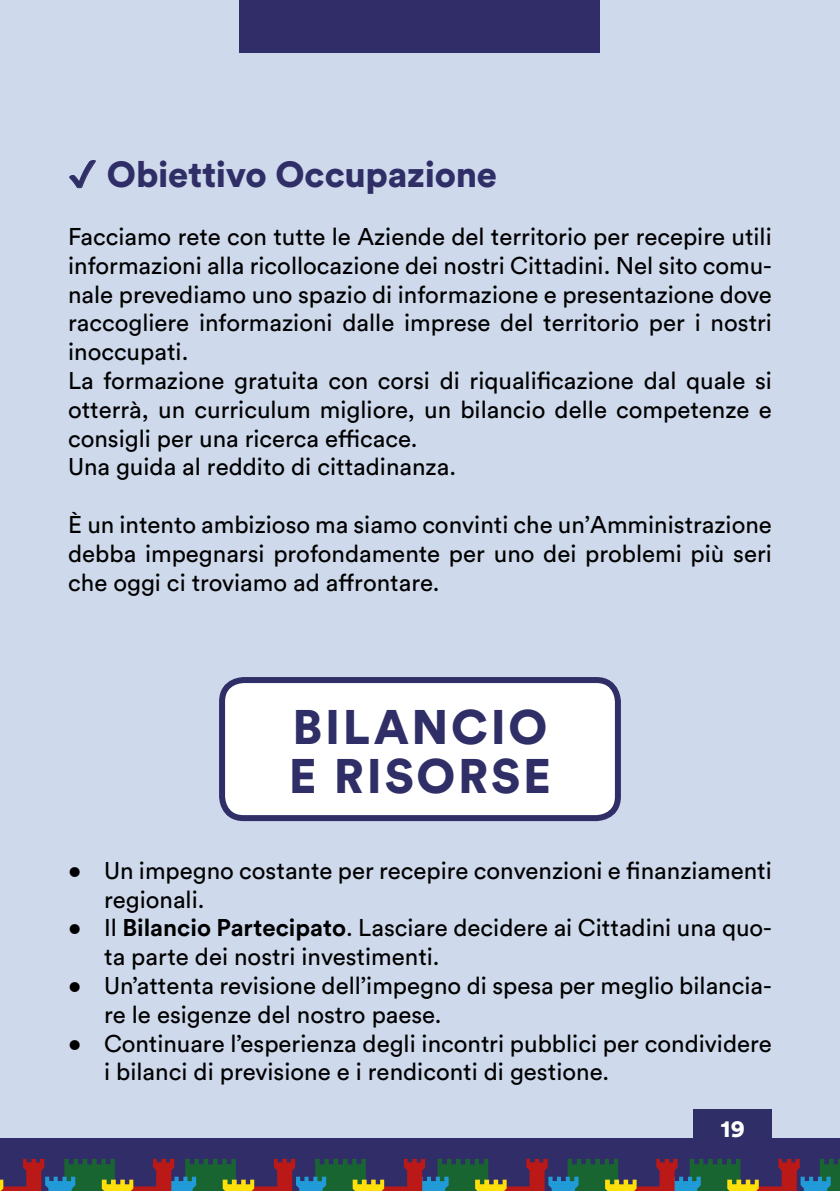
<style>
.page{position:relative;width:840px;height:1191px;background:#fff}
.page>*{position:absolute;margin:0;border:0;box-sizing:border-box;transform-origin:0 0}
.t1{font:900 48px/48px "Circular Std";letter-spacing:.06em;color:#2f2e67}
.t2{font:900 36px "Circular Std";letter-spacing:-.005em;color:#2f2e67}
.t3{font:24px/28.8px "Circular Std";color:#000}
.t4{font:900 24px "Circular Std";color:#fff}
.s1{font-weight:700}
</style>
<div class="page">
<div style="left:0;top:0;width:839px;height:1166px;background:#ced9eb"></div>
<div style="left:693px;top:1109px;width:78px;height:57px;background:#2f2e67"></div>
<div style="left:0;top:1138px;width:839px;height:53px;background:#302d68"></div>
<div style="left:240px;top:0;width:360px;height:53px;background:#302d68"></div>
<svg style="left:0;top:1158px;width:839px;height:33px"></svg>
<div style="left:222px;top:680px;width:395px;height:138px;background:#fff;border-radius:22px"></div>
<div style="left:219px;top:677px;width:401px;height:144px;border:6px solid #2f2e67;border-radius:22px"></div>
<svg style="left:69px;top:160px;width:27px;height:29px"></svg>
<h2 class="t2" style="left:68px;top:151px;width:430px">✔ Obiettivo Occupazione</h2>
<p class="t3" style="left:68px;top:222px;width:705px">Facciamo rete con tutte le Aziende del territorio per recepire utili informazioni alla ricollocazione dei nostri Cittadini. Nel sito comu&shy;nale prevediamo uno spazio di informazione e presentazione dove raccogliere informazioni dalle imprese del territorio per i nostri inoccupati.<br>La formazione gratuita con corsi di riqualificazione dal quale si otterrà, un curriculum migliore, un bilancio delle competenze e consigli per una ricerca efficace.<br>Una guida al reddito di cittadinanza.</p>
<p class="t3" style="left:68px;top:510px;width:705px;text-align:justify">È un intento ambizioso ma siamo convinti che un’Amministrazione debba impegnarsi profondamente per uno dei problemi più seri che oggi ci troviamo ad affrontare.</p>
<h1 class="t1" style="left:288px;top:702px;width:264px">BILANCIO<br>E RISORSE</h1>
<p class="t3" style="left:104px;top:855px;width:669px;text-indent:-36px">• Un impegno costante per recepire convenzioni e finanziamenti regionali.</p>
<p class="t3" style="left:104px;top:913px;width:669px;text-indent:-36px">• Il <span class="s1">Bilancio Partecipato</span>. Lasciare decidere ai Cittadini una quo&shy;ta parte dei nostri investimenti.</p>
<p class="t3" style="left:104px;top:970px;width:668px;text-indent:-36px">• Un’attenta revisione dell’impegno di spesa per meglio bilancia&shy;re le esigenze del nostro paese.</p>
<p class="t3" style="left:104px;top:1028px;width:669px;text-indent:-36px">• Continuare l’esperienza degli incontri pubblici per condividere i bilanci di previsione e i rendiconti di gestione.</p>
<p class="t4" style="left:720px;top:1112px;width:26px">19</p>
</div>
